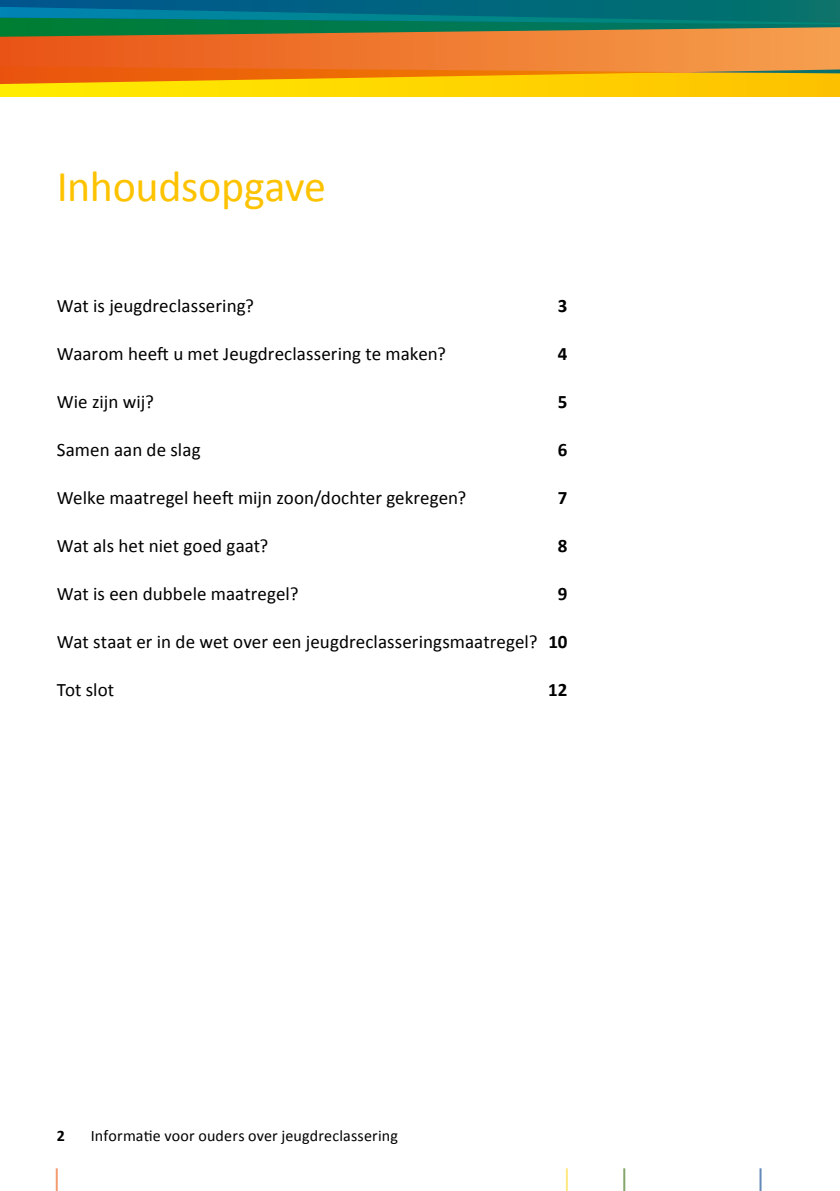
<style>
.page{position:relative;width:840px;height:1191px;background:#fff}
.page>*{position:absolute;margin:0;border:0;box-sizing:border-box;transform-origin:0 0}
.t1{font:44px "Calibri";letter-spacing:-.01em;color:#fdc300}
.t2{font:19px "Calibri";letter-spacing:.005em;color:#000}
.t3{font:700 19px "Calibri";color:#000}
.t4{font:16px "Calibri";letter-spacing:.01em;color:#000}
.t5{font:700 16px "Calibri";color:#000}
.s1{font-weight:700}
</style>
<div class="page">
<div style="left:0;top:72px;width:839px;height:24px;background:linear-gradient(to right,#ffed00,#fec100)"></div>
<div style="left:0;top:26px;width:839px;height:46px;background:linear-gradient(to right,#e95415,#f5a04e)"></div>
<div style="left:0;top:0;width:839px;height:26px;background:linear-gradient(to right,#005591,#03746c)"></div>
<svg style="left:0;top:55px;width:839px;height:29px;background:#ef891d"></svg>
<svg style="left:0;top:6px;width:839px;height:31px;background:#277864"></svg>
<hr style="left:56px;top:1168px;width:2px;height:23px;background:#f49c70">
<hr style="left:565px;top:1168px;width:2px;height:23px;background:#ffe980">
<hr style="left:623px;top:1168px;width:2px;height:23px;background:#84a66c">
<hr style="left:759px;top:1168px;width:2px;height:23px;background:#6289b8">
<h1 class="t1" style="left:57px;top:159px;width:271px">Inhoudsopgave</h1>
<p class="t2" style="left:57px;top:294px;width:198px">Wat is jeugdreclassering?</p>
<p class="t3" style="left:557px;top:294px;width:11px">3</p>
<p class="t2" style="left:57px;top:342px;width:390px">Waarom heeft u met Jeugdreclassering te maken?</p>
<p class="t3" style="left:557px;top:342px;width:11px">4</p>
<p class="t2" style="left:57px;top:390px;width:99px">Wie zijn wij?</p>
<p class="t3" style="left:557px;top:390px;width:11px">5</p>
<p class="t2" style="left:57px;top:438px;width:145px">Samen aan de slag</p>
<p class="t3" style="left:557px;top:438px;width:11px">6</p>
<p class="t2" style="left:57px;top:486px;width:411px">Welke maatregel heeft mijn zoon/dochter gekregen?</p>
<p class="t3" style="left:557px;top:486px;width:11px">7</p>
<p class="t2" style="left:57px;top:534px;width:213px">Wat als het niet goed gaat?</p>
<p class="t3" style="left:557px;top:534px;width:11px">8</p>
<p class="t2" style="left:57px;top:582px;width:243px">Wat is een dubbele maatregel?</p>
<p class="t3" style="left:557px;top:582px;width:11px">9</p>
<p class="t2" style="left:57px;top:630px;width:512px">Wat staat er in de wet over een jeugdreclasseringsmaatregel? <span class="s1">10</span></p>
<p class="t2" style="left:57px;top:678px;width:59px">Tot slot</p>
<p class="t3" style="left:548px;top:678px;width:21px">12</p>
<p class="t5" style="left:57px;top:1125px;width:10px">2</p>
<p class="t4" style="left:91px;top:1125px;width:308px">Informatie voor ouders over jeugdreclassering</p>
</div>
